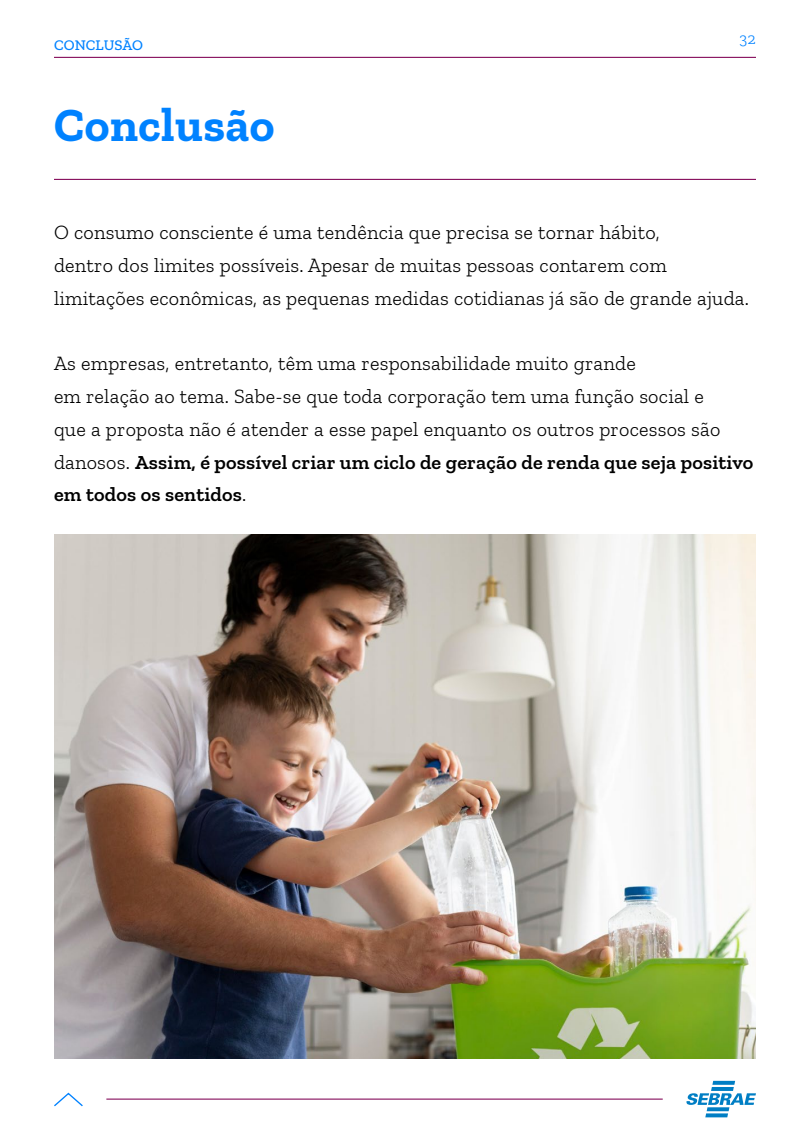
<style>
.page{position:relative;width:810px;height:1140px;background:#fff}
.page>*{position:absolute;margin:0;border:0;box-sizing:border-box;transform-origin:0 0}
.t1{font:700 47.25px "Zilla Slab";letter-spacing:.01em;color:#0082ff}
.t2{font:300 20.25px/32.8px "Zilla Slab";letter-spacing:.01em;color:#000}
.t3{font:300 16.5px "Zilla Slab";color:#0082ff}
.t4{font:500 15px "Zilla Slab";color:#0082ff}
.s1{font-weight:600}
</style>
<div class="page">
<svg style="left:54px;top:1092px;width:29px;height:15px"></svg>
<hr style="left:54px;top:57px;width:702px;height:1px;background:#870f5d">
<hr style="left:106px;top:1099px;width:557px;height:1px;background:#870f5d">
<hr style="left:54px;top:179px;width:702px;height:1px;background:#870f5d">
<img style="left:54px;top:534px;width:702px;height:525px">
<svg style="left:686px;top:1081px;width:70px;height:36px"></svg>
<p class="t4" style="left:54px;top:36px;width:91px">CONCLUSÃO</p>
<h1 class="t1" style="left:54px;top:98px;width:222px">Conclusão</h1>
<p class="t3" style="left:740px;top:29px;width:18px">32</p>
<p class="t2" style="left:54px;top:216px;width:696px">O consumo consciente é uma tendência que precisa se tornar hábito,<br>dentro dos limites possíveis. Apesar de muitas pessoas contarem com limitações econômicas, as pequenas medidas cotidianas já são de grande ajuda.</p>
<p class="t2" style="left:54px;top:347px;width:701px">As empresas, entretanto, têm uma responsabilidade muito grande<br>em relação ao tema. Sabe-se que toda corporação tem uma função social e<br>que a proposta não é atender a esse papel enquanto os outros processos são danosos. <span class="s1">Assim, é possível criar um ciclo de geração de renda que seja positivo em todos os sentidos</span>.</p>
</div>
